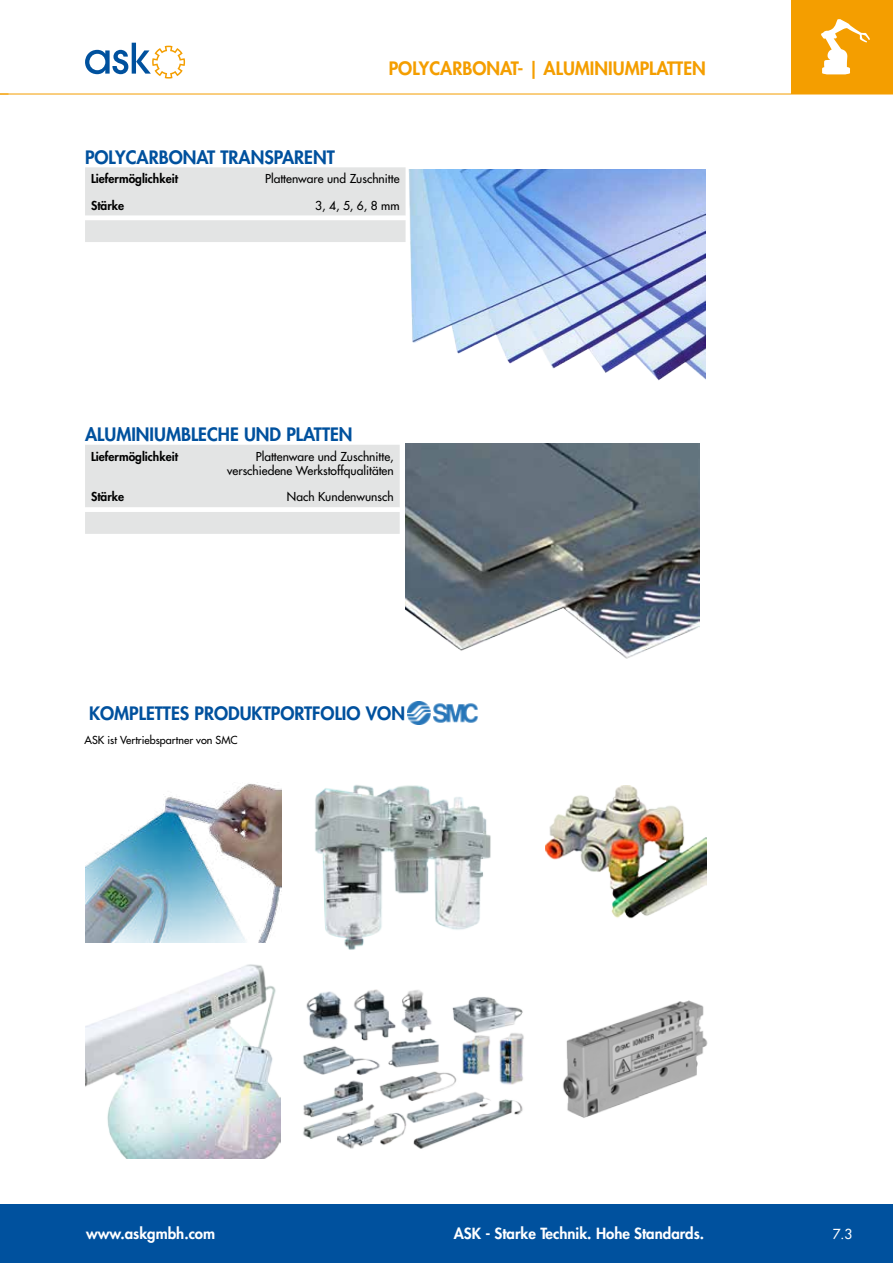
<style>
.page{position:relative;width:893px;height:1263px;background:#fff}
.page>*{position:absolute;margin:0;border:0;box-sizing:border-box;transform-origin:0 0}
.t1{font:800 18px "Futura Std";color:#00519e}
.t2{font:800 18px "Futura Std";color:#f49e00}
.t3{font:800 15px "Futura Std";color:#fff}
.t4{font:500 13.5px "Futura Std";color:#fff}
.t5{font:500 12px/14.4px "Futura Std";color:#000;text-align:right}
.t6{font:800 12px "Futura Std";color:#000}
.t7{font:500 10.8px "Futura Std";color:#000}
</style>
<div class="page">
<div style="left:0;top:1204px;width:893px;height:59px;background:#00519e"></div>
<div style="left:791px;top:0;width:102px;height:94px;background:#f49e00"></div>
<hr style="left:0;top:94px;width:893px;height:1px;background:#f49e00">
<svg style="left:85px;top:43px;width:100px;height:36px"></svg>
<svg style="left:821px;top:19px;width:49px;height:55px"></svg>
<img style="left:408px;top:702px;width:70px;height:23px">
<img style="left:85px;top:784px;width:197px;height:159px">
<img style="left:315px;top:785px;width:176px;height:165px">
<img style="left:303px;top:989px;width:221px;height:160px">
<img style="left:85px;top:964px;width:195px;height:194px">
<img style="left:563px;top:1001px;width:145px;height:117px">
<img style="left:545px;top:786px;width:162px;height:133px">
<div style="left:85px;top:445px;width:315px;height:89px;background:#e3e4e4"></div>
<img style="left:406px;top:444px;width:294px;height:215px">
<img style="left:408px;top:169px;width:298px;height:212px">
<svg style="left:85px;top:167px;width:321px;height:75px;background:#e4e5e5"></svg>
<h1 class="t1" style="left:85px;top:146px;width:251px">POLYCARBONAT TRANSPARENT</h1>
<h1 class="t2" style="left:389px;top:57px;width:319px">POLYCARBONAT- | ALUMINIUMPLATTEN</h1>
<p class="t6" style="left:91px;top:171px;width:89px">Liefermöglichkeit</p>
<p class="t5" style="left:265px;top:172px;width:136px">Plattenware und Zuschnitte</p>
<p class="t6" style="left:91px;top:198px;width:35px">Stärke</p>
<p class="t5" style="left:315px;top:198px;width:86px">3, 4, 5, 6, 8 mm</p>
<h1 class="t1" style="left:85px;top:423px;width:269px">ALUMINIUMBLECHE UND PLATTEN</h1>
<p class="t6" style="left:91px;top:449px;width:89px">Liefermöglichkeit</p>
<p class="t5" style="left:227px;top:449px;width:168px">Plattenware und Zuschnitte, verschiedene Werkstoffqualitäten</p>
<p class="t6" style="left:91px;top:489px;width:35px">Stärke</p>
<p class="t5" style="left:287px;top:490px;width:108px">Nach Kundenwunsch</p>
<h1 class="t1" style="left:89px;top:702px;width:318px">KOMPLETTES PRODUKTPORTFOLIO VON</h1>
<p class="t7" style="left:85px;top:733px;width:155px">ASK ist Vertriebspartner von SMC</p>
<p class="t3" style="left:86px;top:1223px;width:131px">www.askgmbh.com</p>
<p class="t3" style="left:454px;top:1223px;width:252px">ASK - Starke Technik. Hohe Standards.</p>
<p class="t4" style="left:833px;top:1225px;width:21px">7.3</p>
</div>
